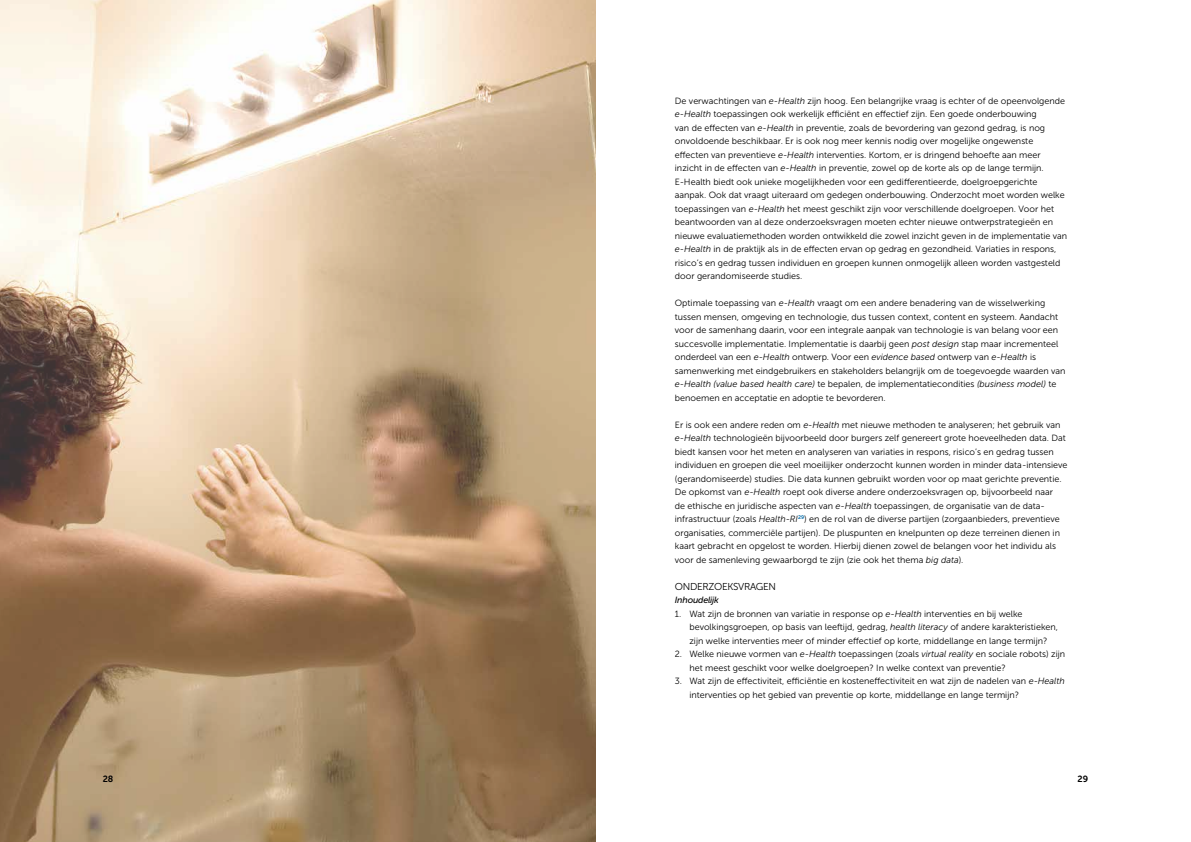
<style>
.page{position:relative;width:1191px;height:842px;background:#fff}
.page>*{position:absolute;margin:0;border:0;box-sizing:border-box;transform-origin:0 0}
.t1{font:10px "Museo Sans 300";color:#000}
.t2{font:9px/13.5px "Museo Sans 300";color:#000}
.t3{font:italic 9px "Museo Sans 500";letter-spacing:-.02em;color:#000}
.t4{font:9px "Museo Sans 700";color:#000}
.s1{font-style:italic}
</style>
<div class="page">
<img style="left:0;top:0;width:595px;height:842px">
<p class="t2" style="left:675px;top:94px;width:394px">De verwachtingen van <span class="s1">e-Health</span> zijn hoog. Een belangrijke vraag is echter of de opeenvolgende <span class="s1">e-Health</span> toepassingen ook werkelijk efficiënt en effectief zijn. Een goede onderbouwing<br>van de effecten van <span class="s1">e-Health</span> in preventie, zoals de bevordering van gezond gedrag, is nog onvoldoende beschikbaar. Er is ook nog meer kennis nodig over mogelijke ongewenste effecten van preventieve <span class="s1">e-Health</span> interventies. Kortom, er is dringend behoefte aan meer inzicht in de effecten van <span class="s1">e-Health</span> in preventie, zowel op de korte als op de lange termijn.<br>E-Health biedt ook unieke mogelijkheden voor een gedifferentieerde, doelgroepgerichte aanpak. Ook dat vraagt uiteraard om gedegen onderbouwing. Onderzocht moet worden welke toepassingen van <span class="s1">e-Health</span> het meest geschikt zijn voor verschillende doelgroepen. Voor het beantwoorden van al deze onderzoeksvragen moeten echter nieuwe ontwerpstrategieën en nieuwe evaluatiemethoden worden ontwikkeld die zowel inzicht geven in de implementatie van <span class="s1">e-Health</span> in de praktijk als in de effecten ervan op gedrag en gezondheid. Variaties in respons, risico’s en gedrag tussen individuen en groepen kunnen onmogelijk alleen worden vastgesteld door gerandomiseerde studies.</p>
<p class="t2" style="left:675px;top:296px;width:392px">Optimale toepassing van <span class="s1">e-Health</span> vraagt om een andere benadering van de wisselwerking tussen mensen, omgeving en technologie, dus tussen context, content en systeem. Aandacht voor de samenhang daarin, voor een integrale aanpak van technologie is van belang voor een succesvolle implementatie. Implementatie is daarbij geen <span class="s1">post design</span> stap maar incrementeel onderdeel van een <span class="s1">e-Health</span> ontwerp. Voor een <span class="s1">evidence based</span> ontwerp van <span class="s1">e-Health</span> is samenwerking met eindgebruikers en stakeholders belangrijk om de toegevoegde waarden van <span class="s1">e-Health (value based health care)</span> te bepalen, de implementatiecondities <span class="s1">(business model)</span> te benoemen en acceptatie en adoptie te bevorderen.</p>
<p class="t2" style="left:675px;top:418px;width:394px">Er is ook een andere reden om <span class="s1">e-Health</span> met nieuwe methoden te analyseren; het gebruik van <span class="s1">e-Health</span> technologieën bijvoorbeeld door burgers zelf genereert grote hoeveelheden data. Dat biedt kansen voor het meten en analyseren van variaties in respons, risico’s en gedrag tussen individuen en groepen die veel moeilijker onderzocht kunnen worden in minder data-intensieve (gerandomiseerde) studies. Die data kunnen gebruikt worden voor op maat gerichte preventie.<br>De opkomst van <span class="s1">e-Health</span> roept ook diverse andere onderzoeksvragen op, bijvoorbeeld naar<br>de ethische en juridische aspecten van <span class="s1">e-Health</span> toepassingen, de organisatie van de data&shy;infrastructuur (zoals <span class="s1">Health-RI</span><sup>29</sup>) en de rol van de diverse partijen (zorgaanbieders, preventieve organisaties, commerciële partijen). De pluspunten en knelpunten op deze terreinen dienen in kaart gebracht en opgelost te worden. Hierbij dienen zowel de belangen voor het individu als voor de samenleving gewaarborgd te zijn (zie ook het thema <span class="s1">big data</span>).</p>
<p class="t1" style="left:675px;top:581px;width:16px">Onderzoeksvragen</p>
<p class="t3" style="left:675px;top:595px;width:46px">Inhoudelijk</p>
<p class="t2" style="left:689px;top:607px;width:370px;text-indent:-14px">1. Wat zijn de bronnen van variatie in response op <span class="s1">e-Health</span> interventies en bij welke bevolkingsgroepen, op basis van leeftijd, gedrag, <span class="s1">health literacy</span> of andere karakteristieken, zijn welke interventies meer of minder effectief op korte, middellange en lange termijn?</p>
<p class="t2" style="left:689px;top:647px;width:377px;text-indent:-14px">2. Welke nieuwe vormen van <span class="s1">e-Health</span> toepassingen (zoals <span class="s1">virtual reality</span> en sociale robots) zijn het meest geschikt voor welke doelgroepen? In welke context van preventie?</p>
<p class="t2" style="left:689px;top:674px;width:377px;text-indent:-14px">3. Wat zijn de effectiviteit, efficiëntie en kosteneffectiviteit en wat zijn de nadelen van <span class="s1">e-Health </span>interventies op het gebied van preventie op korte, middellange en lange termijn?</p>
<p class="t4" style="left:103px;top:774px;width:12px">28</p>
<p class="t4" style="left:1077px;top:774px;width:12px">29</p>
</div>
